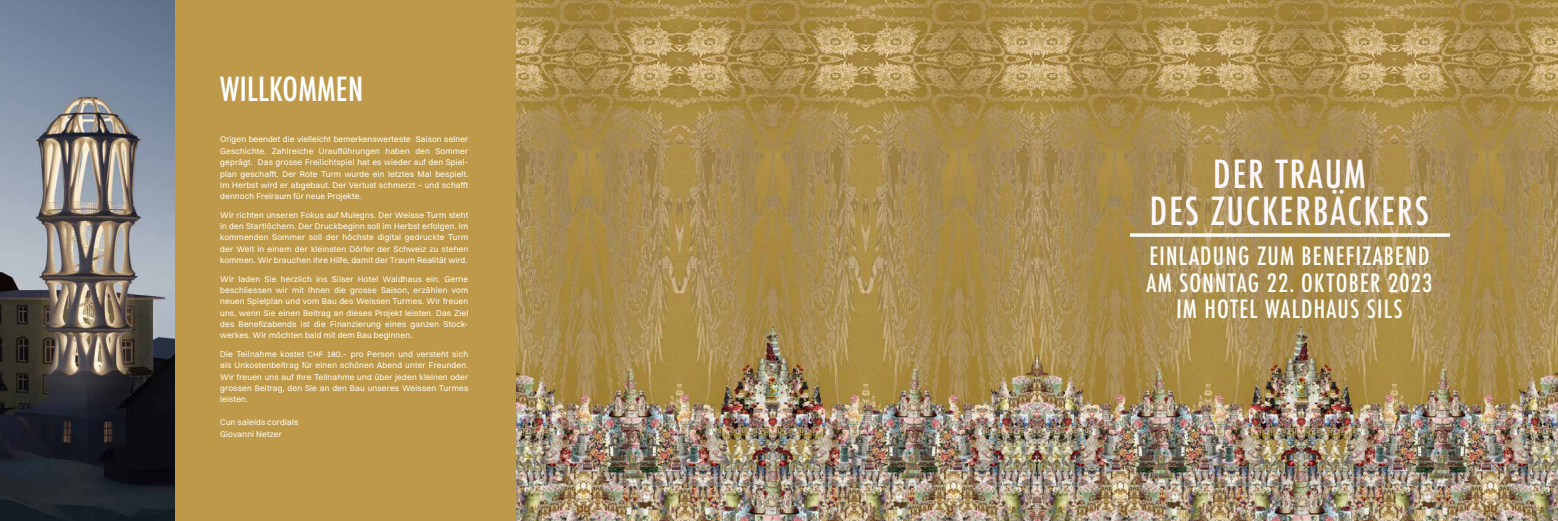
<style>
.page{position:relative;width:1558px;height:521px;background:#fff}
.page>*{position:absolute;margin:0;border:0;box-sizing:border-box;transform-origin:0 0}
.t1{font:500 condensed 37.62px/37.6px "Futura";letter-spacing:.05em;color:#fef8fb;text-align:center}
.t2{font:500 condensed 32.38px "Futura";letter-spacing:.01em;color:#fff}
.t3{font:500 condensed 24.5px/26.2px "Futura";letter-spacing:.05em;color:#fffef8;text-align:center}
.t4{font:8.31px/11.4px "Switzer Variable";letter-spacing:.02em;color:#fffef5;text-align:justify}
.s1{font-size:7.88px;color:#fff}
</style>
<div class="page">
<img style="left:0;top:0;width:176px;height:521px">
<div style="left:176px;top:0;width:340px;height:521px;background:#be994a"></div>
<img style="left:516px;top:0;width:1042px;height:521px">
<svg style="left:1130px;top:233px;width:320px;height:4px"></svg>
<h2 class="t2" style="left:220px;top:69px;width:144px">WILLKOMMEN</h2>
<p class="t4" style="left:220px;top:134px;width:250px">Origen beendet die vielleicht bemerkenswerteste Saison seiner Geschichte. Zahlreiche Uraufführungen haben den Sommer geprägt. Das grosse Freilichtspiel hat es wieder auf den Spiel&shy;plan geschafft. Der Rote Turm wurde ein letztes Mal bespielt.<br>Im Herbst wird er abgebaut. Der Verlust schmerzt – und schafft dennoch Freiraum für neue Projekte.</p>
<p class="t4" style="left:220px;top:209px;width:250px">Wir richten unseren Fokus auf Mulegns. Der Weisse Turm steht in den Startlöchern. Der Druckbeginn soll im Herbst erfolgen. Im kommenden Sommer soll der höchste digital gedruckte Turm der Welt in einem der kleinsten Dörfer der Schweiz zu stehen kommen. Wir brauchen Ihre Hilfe, damit der Traum Realität wird.</p>
<p class="t4" style="left:220px;top:273px;width:250px">Wir laden Sie herzlich ins Silser Hotel Waldhaus ein. Gerne beschliessen wir mit Ihnen die grosse Saison, erzählen vom neuen Spielplan und vom Bau des Weissen Turmes. Wir freuen uns, wenn Sie einen Beitrag an dieses Projekt leisten. Das Ziel des Benefizabends ist die Finanzierung eines ganzen Stock&shy;werkes. Wir möchten bald mit dem Bau beginnen.</p>
<p class="t4" style="left:220px;top:348px;width:250px">Die Teilnahme kostet <span class="s1">CHF</span> 180.– pro Person und versteht sich als Unkostenbeitrag für einen schönen Abend unter Freunden.<br>Wir freuen uns auf Ihre Teilnahme und über jeden kleinen oder grossen Beitrag, den Sie an den Bau unseres Weissen Turmes leisten.</p>
<p class="t4" style="left:220px;top:416px;width:80px">Cun saleids cordials<br>Giovanni Netzer</p>
<h1 class="t1" style="left:1150px;top:155px;width:280px">DER TRAUM<br>DES ZUCKERBÄCKERS</h1>
<h3 class="t3" style="left:1146px;top:243px;width:287px">EINLADUNG ZUM BENEFIZABEND<br>AM SONNTAG 22. OKTOBER 2023<br>IM HOTEL WALDHAUS SILS</h3>
</div>
